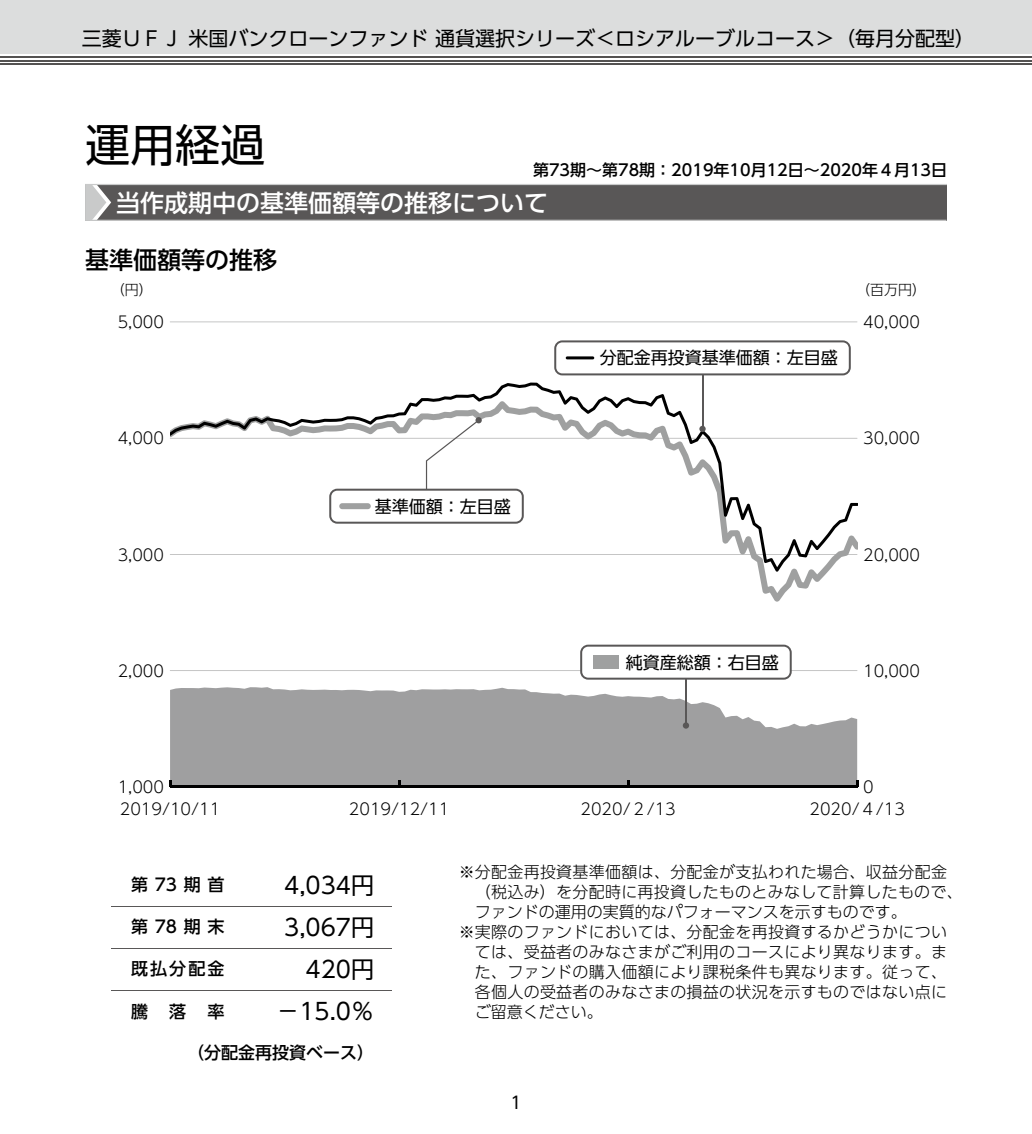
<style>
.page{position:relative;width:1032px;height:1134px;background:#fff}
.page>*{position:absolute;margin:0;border:0;box-sizing:border-box;transform-origin:0 0}
.t1{font:45px "UD Shin Go Pro";color:#000}
.t2{font:500 24px "UD Shin Go Pro";color:#fff}
.t3{font:500 24px "UD Shin Go Pro";color:#000}
.t4{font:23px "UD Shin Go Pro";color:#000}
.t5{font:20px "UD Shin Go Pro";color:#000}
.t6{font:17px "UD Shin Go Pro";color:#000}
.t7{font:500 17px "UD Shin Go Pro";letter-spacing:.06em;color:#000}
.t8{font:500 17px "UD Shin Go Pro";color:#000}
.t9{font:300 16px "UD Shin Go Pro";letter-spacing:.02em;color:#000}
.t10{font:300 16px "UD Shin Go Pro";color:#000}
.t11{font:500 16px "UD Shin Go Pro";color:#000}
.t12{font:300 14px "UD Shin Go Pro";color:#000}
</style>
<div class="page">
<div style="left:0;top:0;width:1032px;height:54px;background:#dcdddd"></div>
<hr style="left:0;top:63px;width:1032px;height:2px;background:#545251">
<hr style="left:0;top:60px;width:1032px;height:1px;background:#545251">
<hr style="left:0;top:56px;width:1032px;height:2px;background:#545251">
<div style="left:85px;top:184px;width:862px;height:36px;background:#595757"></div>
<hr style="left:85px;top:220px;width:861px;height:1px;background:#c9caca">
<hr style="left:85px;top:184px;width:862px;height:1px;background:#c9caca">
<svg style="left:85px;top:185px;width:26px;height:35px"></svg>
<svg style="left:170px;top:322px;width:687px;height:1px"></svg>
<svg style="left:170px;top:687px;width:687px;height:99px;background:#a8a8a8"></svg>
<svg style="left:759px;top:572px;width:69px;height:30px"></svg>
<svg style="left:170px;top:383px;width:687px;height:189px"></svg>
<hr style="left:170px;top:786px;width:687px;height:2px;background:#000">
<svg style="left:170px;top:417px;width:687px;height:107px"></svg>
<div style="left:339px;top:503px;width:32px;height:6px;background:#9fa0a0;border-radius:3px"></div>
<hr style="left:702px;top:361px;width:1px;height:68px;background:#595757">
<div style="left:699px;top:426px;width:7px;height:6px;background:#595757;border-radius:50%"></div>
<svg style="left:554px;top:340px;width:297px;height:35px"></svg>
<hr style="left:566px;top:356px;width:28px;height:3px;background:#000;border-radius:2px">
<hr style="left:685px;top:662px;width:1px;height:64px;background:#595757">
<div style="left:683px;top:722px;width:6px;height:7px;background:#595757;border-radius:50%"></div>
<svg style="left:170px;top:645px;width:687px;height:35px"></svg>
<div style="left:593px;top:656px;width:26px;height:13px;background:#9fa0a0"></div>
<svg style="left:111px;top:906px;width:20px;height:1px"></svg>
<hr style="left:131px;top:906px;width:94px;height:1px;background:#595757">
<hr style="left:225px;top:906px;width:149px;height:1px;background:#595757">
<svg style="left:374px;top:906px;width:17px;height:1px"></svg>
<svg style="left:111px;top:948px;width:20px;height:1px"></svg>
<hr style="left:131px;top:948px;width:94px;height:1px;background:#595757">
<hr style="left:225px;top:948px;width:149px;height:1px;background:#595757">
<svg style="left:374px;top:948px;width:17px;height:1px"></svg>
<svg style="left:111px;top:990px;width:20px;height:1px"></svg>
<hr style="left:131px;top:990px;width:94px;height:1px;background:#595757">
<hr style="left:225px;top:990px;width:149px;height:1px;background:#595757">
<svg style="left:374px;top:990px;width:17px;height:1px"></svg>
<p class="t5" style="left:82px;top:22px;width:895px">三菱ＵＦＪ 米国バンクローンファンド 通貨選択シリーズ＜ロシアルーブルコース＞（毎月分配型）</p>
<h1 class="t1" style="left:85px;top:108px;width:181px">運用経過</h1>
<p class="t11" style="left:533px;top:157px;width:416px">第73期～第78期：2019年10月12日～2020年４月13日</p>
<h2 class="t2" style="left:116px;top:183px;width:433px">当作成期中の基準価額等の推移について</h2>
<h2 class="t3" style="left:85px;top:240px;width:193px">基準価額等の推移</h2>
<p class="t12" style="left:111px;top:279px;width:43px">（円）</p>
<p class="t12" style="left:856px;top:279px;width:71px">（百万円）</p>
<p class="t9" style="left:118px;top:309px;width:48px">5,000</p>
<p class="t9" style="left:863px;top:309px;width:58px">40,000</p>
<p class="t6" style="left:600px;top:344px;width:239px">分配金再投資基準価額：左目盛</p>
<p class="t9" style="left:118px;top:425px;width:48px">4,000</p>
<p class="t9" style="left:863px;top:425px;width:58px">30,000</p>
<p class="t6" style="left:375px;top:492px;width:138px">基準価額：左目盛</p>
<p class="t9" style="left:118px;top:541px;width:48px">3,000</p>
<p class="t9" style="left:863px;top:541px;width:58px">20,000</p>
<p class="t9" style="left:118px;top:658px;width:48px">2,000</p>
<p class="t6" style="left:626px;top:648px;width:154px">純資産総額：右目盛</p>
<p class="t9" style="left:863px;top:658px;width:58px">10,000</p>
<p class="t9" style="left:118px;top:774px;width:48px">1,000</p>
<p class="t9" style="left:863px;top:774px;width:12px">0</p>
<p class="t9" style="left:120px;top:796px;width:102px">2019/10/11</p>
<p class="t9" style="left:349px;top:796px;width:102px">2019/12/11</p>
<p class="t9" style="left:580px;top:796px;width:97px">2020/２/13</p>
<p class="t9" style="left:809px;top:796px;width:97px">2020/４/13</p>
<p class="t7" style="left:131px;top:871px;width:95px">第73期首</p>
<h3 class="t4" style="left:284px;top:866px;width:91px">4,034円</h3>
<p class="t7" style="left:131px;top:913px;width:95px">第78期末</p>
<h3 class="t4" style="left:284px;top:908px;width:91px">3,067円</h3>
<p class="t7" style="left:131px;top:955px;width:95px">既払分配金</p>
<h3 class="t4" style="left:306px;top:950px;width:70px">420円</h3>
<p class="t7" style="left:131px;top:997px;width:18px">騰</p>
<p class="t7" style="left:169px;top:997px;width:18px">落</p>
<p class="t7" style="left:208px;top:997px;width:18px">率</p>
<h3 class="t4" style="left:276px;top:992px;width:99px">－15.0％</h3>
<p class="t8" style="left:187px;top:1039px;width:188px">（分配金再投資ベース）</p>
<p class="t9" style="left:459px;top:859px;width:490px">※分配金再投資基準価額は、分配金が支払われた場合、収益分配金</p>
<p class="t9" style="left:475px;top:879px;width:489px">（税込み）を分配時に再投資したものとみなして計算したもので、</p>
<p class="t10" style="left:475px;top:899px;width:433px">ファンドの運用の実質的なパフォーマンスを示すものです。</p>
<p class="t9" style="left:459px;top:919px;width:490px">※実際のファンドにおいては、分配金を再投資するかどうかについ</p>
<p class="t9" style="left:475px;top:939px;width:474px">ては、受益者のみなさまがご利用のコースにより異なります。ま</p>
<p class="t9" style="left:475px;top:959px;width:474px">た、ファンドの購入価額により課税条件も異なります。従って、</p>
<p class="t9" style="left:475px;top:979px;width:474px">各個人の受益者のみなさまの損益の状況を示すものではない点に</p>
<p class="t10" style="left:475px;top:999px;width:129px">ご留意ください。</p>
<p class="t6" style="left:510px;top:1089px;width:13px">1</p>
</div>
